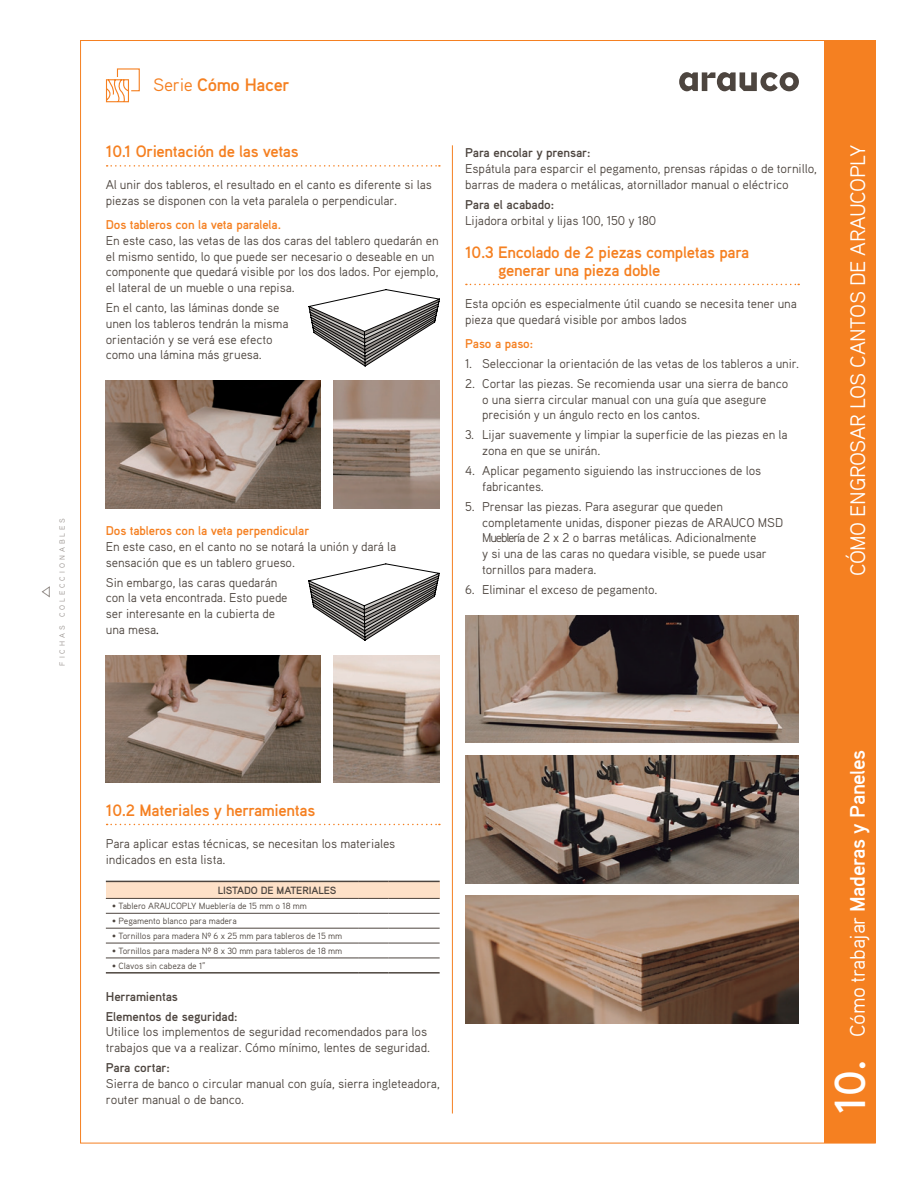
<style>
.page{position:relative;width:918px;height:1188px;background:#fff}
.page>*{position:absolute;margin:0;border:0;box-sizing:border-box;transform-origin:0 0}
.t1{font:21px "Aaux Pro OT";letter-spacing:-.02em;color:#fff}
.t2{font:700 21px "Aaux Pro OT";letter-spacing:-.02em;color:#fff}
.t3{font:700 18px "Aaux Pro OT";letter-spacing:-.02em;color:#f58021}
.t4{font:700 16.5px/18px "Aaux Pro OT";letter-spacing:-.02em;color:#f58021}
.t5{font:12.75px/15.8px "Aaux Pro OT";letter-spacing:-.01em;color:#4d453f}
.t6{font:700 12.75px/20px "Aaux Pro OT";letter-spacing:-.01em;color:#4d453f}
.t7{font:700 12.75px "Aaux Pro OT";letter-spacing:-.01em;color:#f58021}
.t8{font:700 10.5px "Aaux Pro OT";letter-spacing:-.01em;color:#4d453f}
.t9{font:9px "Aaux Pro OT";letter-spacing:-.01em;color:#4d453f}
.t10{font:7.5px "Aaux Pro OT";letter-spacing:.4em;color:#98928e}
.s1{font-weight:400}
.s2{font-family:"Gill Sans";font-size:12px;color:#231f20}
.s3{font-size:43.5px}
</style>
<div class="page">
<div style="left:824px;top:40px;width:51px;height:1103px;background:#f58021"></div>
<svg style="left:679px;top:72px;width:120px;height:19px"></svg>
<svg style="left:41px;top:586px;width:9px;height:12px"></svg>
<svg style="left:105px;top:68px;width:35px;height:35px"></svg>
<svg style="left:107px;top:165px;width:333px;height:2px"></svg>
<svg style="left:107px;top:824px;width:333px;height:1px"></svg>
<svg style="left:466px;top:284px;width:333px;height:1px"></svg>
<img style="left:106px;top:381px;width:215px;height:127px">
<img style="left:333px;top:381px;width:107px;height:127px">
<img style="left:106px;top:655px;width:215px;height:128px">
<img style="left:333px;top:655px;width:107px;height:128px">
<img style="left:465px;top:615px;width:334px;height:128px">
<img style="left:465px;top:755px;width:334px;height:128px">
<div style="left:106px;top:881px;width:334px;height:17px;background:#fee1c8"></div>
<hr style="left:106px;top:898px;width:253px;height:1px;background:#4d453f">
<hr style="left:106px;top:913px;width:253px;height:1px;background:#4d453f">
<hr style="left:106px;top:928px;width:253px;height:1px;background:#4d453f">
<hr style="left:106px;top:943px;width:253px;height:1px;background:#4d453f">
<hr style="left:359px;top:898px;width:30px;height:1px;background:#4d453f">
<hr style="left:389px;top:898px;width:51px;height:1px;background:#4d453f">
<hr style="left:359px;top:913px;width:30px;height:1px;background:#4d453f">
<hr style="left:389px;top:913px;width:51px;height:1px;background:#4d453f">
<hr style="left:359px;top:928px;width:30px;height:1px;background:#4d453f">
<hr style="left:389px;top:928px;width:51px;height:1px;background:#4d453f">
<hr style="left:359px;top:943px;width:30px;height:1px;background:#4d453f">
<hr style="left:389px;top:943px;width:51px;height:1px;background:#4d453f">
<hr style="left:106px;top:958px;width:253px;height:1px;background:#4d453f">
<hr style="left:359px;top:958px;width:30px;height:1px;background:#4d453f">
<hr style="left:389px;top:958px;width:51px;height:1px;background:#4d453f">
<hr style="left:106px;top:881px;width:253px;height:1px;background:#4d453f">
<hr style="left:359px;top:881px;width:30px;height:1px;background:#4d453f">
<hr style="left:389px;top:881px;width:51px;height:1px;background:#4d453f">
<hr style="left:106px;top:972px;width:253px;height:2px;background:#4d453f">
<hr style="left:359px;top:972px;width:30px;height:2px;background:#4d453f">
<hr style="left:389px;top:972px;width:51px;height:2px;background:#4d453f">
<hr style="left:452px;top:145px;width:1px;height:969px;background:#f58021">
<img style="left:465px;top:896px;width:334px;height:127px">
<svg style="left:308px;top:564px;width:132px;height:77px"></svg>
<svg style="left:309px;top:289px;width:131px;height:77px"></svg>
<p class="t10" style="left:58px;top:666px;width:149px;rotate:-90deg">FICHAS COLECCIONABLES</p>
<h2 class="t3" style="left:153px;top:73px;width:138px"><span class="s1">Serie</span> Cómo Hacer</h2>
<p class="t4" style="left:106px;top:142px;width:194px">10.1 Orientación de las vetas</p>
<p class="t5" style="left:106px;top:177px;width:328px">Al unir dos tableros, el resultado en el canto es diferente si las piezas se disponen con la veta paralela o perpendicular.</p>
<p class="t7" style="left:106px;top:217px;width:177px">Dos tableros con la veta paralela.</p>
<p class="t5" style="left:106px;top:232px;width:334px">En este caso, las vetas de las dos caras del tablero quedarán en el mismo sentido, lo que puede ser necesario o deseable en un componente que quedará visible por los dos lados. Por ejemplo, el lateral de un mueble o una repisa.</p>
<p class="t5" style="left:106px;top:300px;width:184px">En el canto, las láminas donde se unen los tableros tendrán la misma orientación y se verá ese efecto como una lámina más gruesa.</p>
<p class="t7" style="left:106px;top:523px;width:205px">Dos tableros con la veta perpendicular</p>
<p class="t5" style="left:106px;top:538px;width:292px">En este caso, en el canto no se notará la unión y dará la sensación que es un tablero grueso.</p>
<p class="t5" style="left:106px;top:574px;width:183px">Sin embargo, las caras quedarán con la veta encontrada. Esto puede ser interesante en la cubierta de una mesa<span class="s2">.</span></p>
<p class="t6" style="left:465px;top:143px;width:127px">Para encolar y prensar:</p>
<p class="t5" style="left:465px;top:160px;width:353px">Espátula para esparcir el pegamento, prensas rápidas o de tornillo, barras de madera o metálicas, atornillador manual o eléctrico</p>
<p class="t6" style="left:465px;top:194px;width:90px">Para el acabado:</p>
<p class="t5" style="left:465px;top:212px;width:193px">Lijadora orbital y lijas 100, 150 y 180</p>
<p class="t4" style="left:498px;top:243px;width:253px;text-indent:-33px">10.3 Encolado de 2 piezas completas para generar una pieza doble</p>
<p class="t5" style="left:465px;top:295px;width:333px">Esta opción es especialmente útil cuando se necesita tener una pieza que quedará visible por ambos lados</p>
<p class="t7" style="left:465px;top:335px;width:69px">Paso a paso:</p>
<p class="t5" style="left:465px;top:355px;width:336px">1. Seleccionar la orientación de las vetas de los tableros a unir.</p>
<p class="t5" style="left:482px;top:375px;width:308px;text-indent:-17px">2. Cortar las piezas. Se recomienda usar una sierra de banco o una sierra circular manual con una guía que asegure precisión y un ángulo recto en los cantos.</p>
<p class="t5" style="left:482px;top:427px;width:307px;text-indent:-17px">3. Lijar suavemente y limpiar la superficie de las piezas en la zona en que se unirán.</p>
<p class="t5" style="left:482px;top:462px;width:280px;text-indent:-17px">4. Aplicar pegamento siguiendo las instrucciones de los fabricantes.</p>
<p class="t5" style="left:482px;top:498px;width:303px;text-indent:-17px">5. Prensar las piezas. Para asegurar que queden completamente unidas, disponer piezas de ARAUCO MSD Mueblería de 2 x 2 o barras metálicas. Adicionalmente<br>y si una de las caras no quedara visible, se puede usar tornillos para madera.</p>
<p class="t5" style="left:465px;top:581px;width:194px">6. Eliminar el exceso de pegamento.</p>
<h1 class="t1" style="left:844px;top:576px;width:433px;rotate:-90deg">CÓMO ENGROSAR LOS CANTOS DE ARAUCOPLY</h1>
<p class="t4" style="left:106px;top:801px;width:211px">10.2 Materiales y herramientas</p>
<p class="t5" style="left:106px;top:835px;width:291px">Para aplicar estas técnicas, se necesitan los materiales indicados en esta lista.</p>
<p class="t8" style="left:218px;top:884px;width:120px">LISTADO DE MATERIALES</p>
<p class="t9" style="left:112px;top:901px;width:196px">• Tablero ARAUCOPLY Mueblería de 15 mm o 18 mm</p>
<p class="t9" style="left:112px;top:915px;width:126px">• Pegamento blanco para madera</p>
<p class="t9" style="left:112px;top:930px;width:231px">• Tornillos para madera Nº 6 x 25 mm para tableros de 15 mm</p>
<p class="t9" style="left:112px;top:945px;width:231px">• Tornillos para madera Nº 8 x 30 mm para tableros de 18 mm</p>
<p class="t9" style="left:112px;top:960px;width:95px">• Clavos sin cabeza de 1”</p>
<p class="t6" style="left:106px;top:986px;width:133px">Herramientas<br>Elementos de seguridad:</p>
<p class="t5" style="left:106px;top:1024px;width:326px">Utilice los implementos de seguridad recomendados para los trabajos que va a realizar. Cómo mínimo, lentes de seguridad.</p>
<p class="t6" style="left:106px;top:1057px;width:66px">Para cortar:</p>
<p class="t5" style="left:106px;top:1075px;width:335px">Sierra de banco o circular manual con guía, sierra ingleteadora, router manual o de banco.</p>
<h1 class="t2" style="left:844px;top:1114px;width:365px;rotate:-90deg"><span class="s3">10.</span> <span class="s1">Cómo trabajar</span> Maderas y Paneles</h1>
</div>
